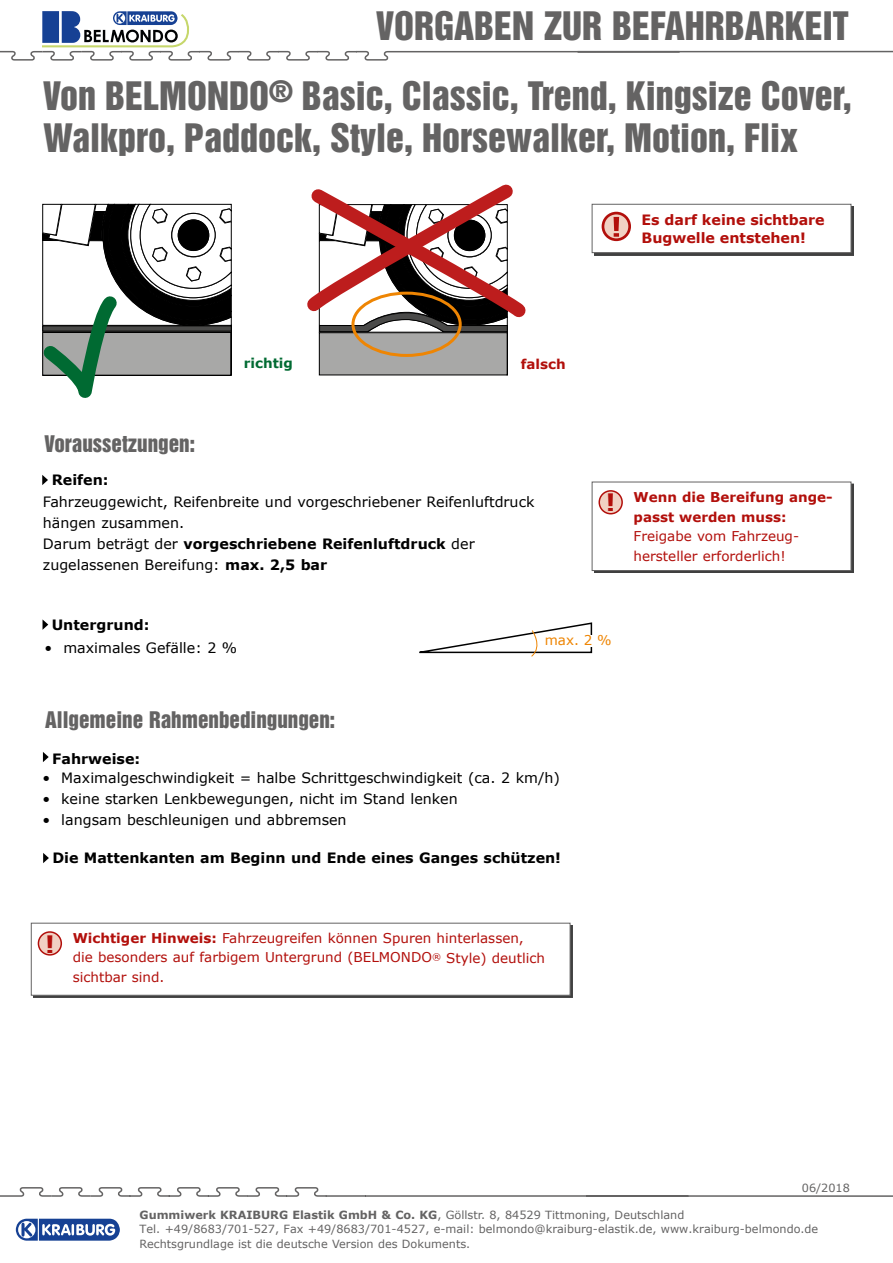
<style>
.page{position:relative;width:893px;height:1263px;background:#fff}
.page>*{position:absolute;margin:0;border:0;box-sizing:border-box;transform-origin:0 0}
.t1{font:36px/42px "Helvetica Inserat LT";color:#646363}
.t2{font:700 24px "Verdana";color:#b20f0b}
.t3{font:21px "Helvetica Inserat LT";color:#646363}
.t4{font:14.25px/21px "Verdana";color:#000}
.t5{font:700 14.25px "Verdana";color:#000}
.t6{font:700 14.25px/18px "Verdana";color:#b20f0b}
.t7{font:13.5px/19.5px "Verdana";color:#b20f0b}
.t8{font:700 13.5px/19.5px "Verdana";color:#b20f0b}
.t9{font:700 13.5px "Verdana";color:#006a32}
.t10{font:13.5px "Verdana";color:#ee8503}
.t11{font:11.25px/13.5px "Verdana";color:#646363}
.s1{font-weight:700}
</style>
<div class="page">
<div style="left:594px;top:206px;width:259px;height:49px;background:#000;opacity:.75"></div>
<div style="left:592px;top:204px;width:259px;height:49px;background:#fff;border:1px solid #646363"></div>
<div style="left:594px;top:484px;width:259px;height:89px;background:#000;opacity:.75"></div>
<div style="left:592px;top:482px;width:259px;height:89px;background:#fff;border:1px solid #646363"></div>
<div style="left:33px;top:925px;width:540px;height:73px;background:#000;opacity:.75"></div>
<div style="left:31px;top:923px;width:539px;height:72px;background:#fff;border:1px solid #646363"></div>
<svg style="left:603px;top:213px;width:27px;height:27px"></svg>
<div style="left:602px;top:212px;width:29px;height:29px;border:3px solid #b20f0b;border-radius:50%"></div>
<svg style="left:614px;top:217px;width:5px;height:20px"></svg>
<div style="left:599px;top:491px;width:23px;height:23px;background:#f1d1c3;border-radius:50%"></div>
<div style="left:598px;top:490px;width:25px;height:24px;border:2px solid #b20f0b;border-radius:50%"></div>
<svg style="left:42px;top:203px;width:190px;height:173px"></svg>
<svg style="left:37px;top:284px;width:92px;height:714px"></svg>
<svg style="left:42px;top:475px;width:6px;height:10px"></svg>
<svg style="left:419px;top:622px;width:174px;height:35px"></svg>
<div style="left:545px;top:635px;width:74px;height:11px;background:#fff"></div>
<svg style="left:43px;top:619px;width:5px;height:11px"></svg>
<svg style="left:43px;top:752px;width:6px;height:10px"></svg>
<svg style="left:43px;top:853px;width:6px;height:10px"></svg>
<svg style="left:307px;top:184px;width:219px;height:192px"></svg>
<svg style="left:15px;top:1218px;width:105px;height:23px"></svg>
<svg style="left:0;top:1187px;width:893px;height:10px"></svg>
<svg style="left:0;top:11px;width:893px;height:50px"></svg>
<h1 class="t1" style="left:376px;top:6px;width:474px">VORGABEN ZUR BEFAHRBARKEIT</h1>
<h1 class="t1" style="left:43px;top:76px;width:810px">Von BELMONDO<sup>®</sup> Basic, Classic, Trend, Kingsize Cover,<br>Walkpro, Paddock, Style, Horsewalker, Motion, Flix</h1>
<p class="t6" style="left:641px;top:210px;width:185px">Es darf keine sichtbare<br>Bugwelle entstehen!</p>
<p class="t9" style="left:244px;top:354px;width:51px">richtig</p>
<p class="t8" style="left:521px;top:354px;width:46px">falsch</p>
<h3 class="t3" style="left:45px;top:431px;width:152px">Voraussetzungen:</h3>
<p class="t5" style="left:52px;top:470px;width:58px">Reifen:</p>
<p class="t4" style="left:43px;top:491px;width:493px">Fahrzeuggewicht, Reifenbreite und vorgeschriebener Reifenluftdruck hängen zusammen.<br>Darum beträgt der <span class="s1">vorgeschriebene Reifenluftdruck</span> der zugelassenen Bereifung: <span class="s1">max. 2,5 bar</span></p>
<h2 class="t2" style="left:606px;top:486px;width:11px">!</h2>
<p class="t5" style="left:52px;top:614px;width:99px">Untergrund:</p>
<p class="t4" style="left:45px;top:637px;width:194px">• maximales Gefälle: 2 %</p>
<p class="t10" style="left:545px;top:631px;width:68px">max. 2 %</p>
<p class="t8" style="left:634px;top:487px;width:201px">Wenn die Bereifung ange&shy;passt werden muss:</p>
<p class="t7" style="left:634px;top:526px;width:167px">Freigabe vom Fahrzeug&shy;hersteller erforderlich!</p>
<h3 class="t3" style="left:45px;top:707px;width:291px">Allgemeine Rahmenbedingungen:</h3>
<p class="t5" style="left:52px;top:748px;width:89px">Fahrweise:</p>
<p class="t4" style="left:43px;top:767px;width:519px">• Maximalgeschwindigkeit = halbe Schrittgeschwindigkeit (ca. 2 km/h)</p>
<p class="t4" style="left:43px;top:788px;width:417px">• keine starken Lenkbewegungen, nicht im Stand lenken</p>
<p class="t4" style="left:43px;top:809px;width:306px">• langsam beschleunigen und abbremsen</p>
<p class="t5" style="left:52px;top:848px;width:510px">Die Mattenkanten am Beginn und Ende eines Ganges schützen!</p>
<h2 class="t2" style="left:45px;top:927px;width:11px">!</h2>
<p class="t7" style="left:73px;top:928px;width:474px"><span class="s1">Wichtiger Hinweis:</span> Fahrzeugreifen können Spuren hinterlassen, die besonders auf farbigem Untergrund (BELMONDO<sup>®</sup> Style) deutlich sichtbar sind.</p>
<p class="t11" style="left:802px;top:1181px;width:50px">06/2018</p>
<p class="t11" style="left:140px;top:1208px;width:680px"><span class="s1">Gummiwerk KRAIBURG Elastik GmbH &amp; Co. KG</span>, Göllstr. 8, 84529 Tittmoning, Deutschland<br>Tel. +49/8683/701-527, Fax +49/8683/701-4527, e-mail: belmondo@kraiburg-elastik.de, www.kraiburg-belmondo.de</p>
<p class="t11" style="left:140px;top:1236px;width:332px">Rechtsgrundlage ist die deutsche Version des Dokuments.</p>
</div>
